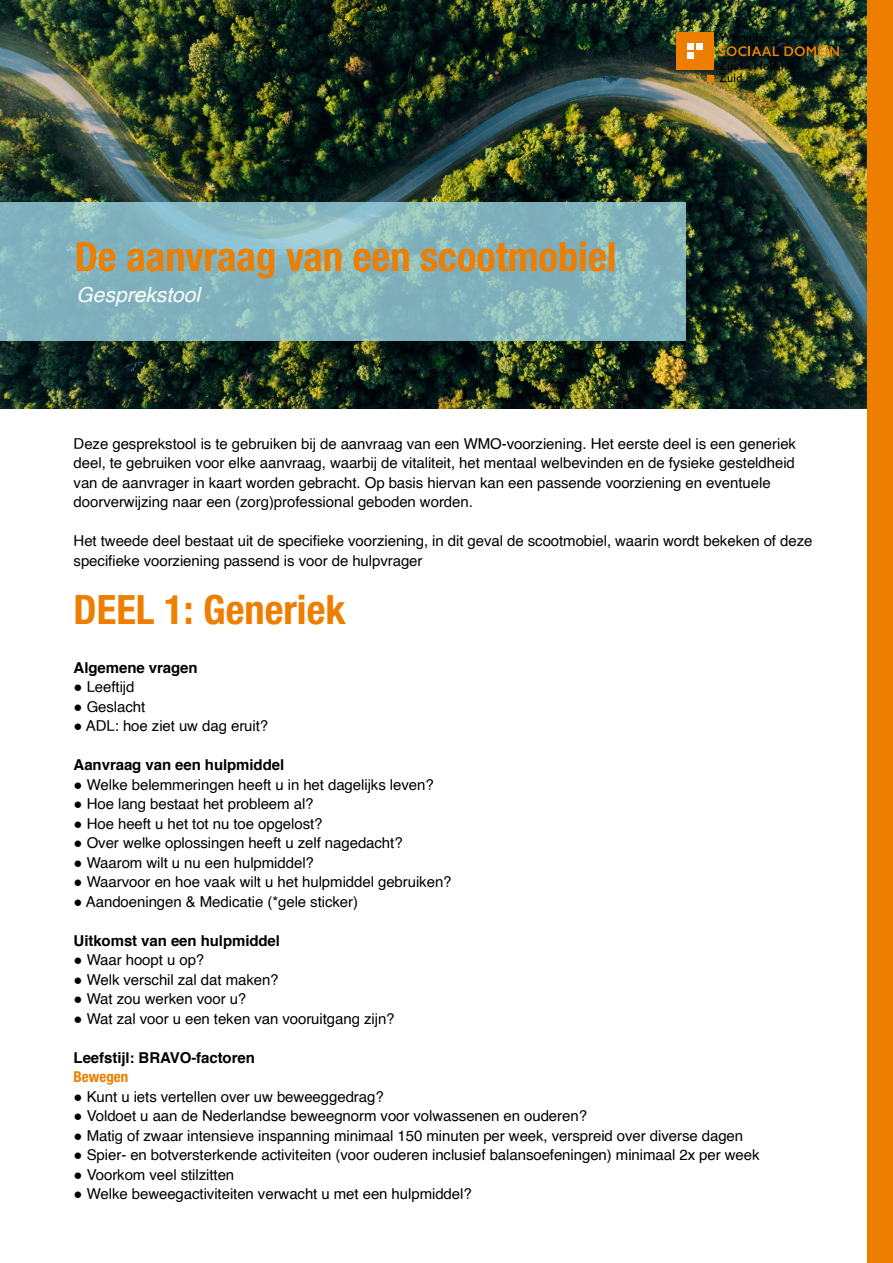
<style>
.page{position:relative;width:893px;height:1263px;background:#fff}
.page>*{position:absolute;margin:0;border:0;box-sizing:border-box;transform-origin:0 0}
.t1{font:700 condensed 40.5px "Helvetica Neue LT Std";color:#ed7e00}
.t2{font:italic 21px "Helvetica";color:#fff}
.t3{font:15px/19.5px "Helvetica";letter-spacing:-.005em;color:#000}
.t4{font:700 15px "Helvetica";letter-spacing:-.005em;color:#000}
.t5{font:700 condensed 15px "Helvetica Neue LT Std";color:#ed7e00}
</style>
<div class="page">
<img style="left:0;top:0;width:867px;height:408px">
<svg style="left:0;top:202px;width:686px;height:138px;background:#86b6be"></svg>
<div style="left:867px;top:0;width:26px;height:1263px;background:#ed7e00"></div>
<img style="left:719px;top:33px;width:120px;height:49px">
<div style="left:676px;top:32px;width:38px;height:38px;background:#ed7e00"></div>
<div style="left:696px;top:43px;width:7px;height:7px;background:#fff"></div>
<div style="left:687px;top:52px;width:7px;height:7px;background:#fff"></div>
<div style="left:687px;top:43px;width:7px;height:7px;background:#fff"></div>
<div style="left:707px;top:75px;width:7px;height:7px;background:#ed7e00"></div>
<h1 class="t1" style="left:75px;top:232px;width:543px">De aanvraag van een scootmobiel</h1>
<h2 class="t2" style="left:77px;top:278px;width:125px">Gesprekstool</h2>
<p class="t3" style="left:74px;top:434px;width:724px">Deze gesprekstool is te gebruiken bij de aanvraag van een WMO-voorziening. Het eerste deel is een generiek deel, te gebruiken voor elke aanvraag, waarbij de vitaliteit, het mentaal welbevinden en de fysieke gesteldheid van de aanvrager in kaart worden gebracht. Op basis hiervan kan een passende voorziening en eventuele doorverwijzing naar een (zorg)professional geboden worden.</p>
<p class="t3" style="left:74px;top:531px;width:740px">Het tweede deel bestaat uit de specifieke voorziening, in dit geval de scootmobiel, waarin wordt bekeken of deze specifieke voorziening passend is voor de hulpvrager</p>
<h1 class="t1" style="left:74px;top:585px;width:274px">DEEL 1: Generiek</h1>
<p class="t4" style="left:74px;top:655px;width:125px">Algemene vragen</p>
<p class="t3" style="left:74px;top:677px;width:62px">● Leeftijd</p>
<p class="t3" style="left:74px;top:697px;width:73px">● Geslacht</p>
<p class="t3" style="left:74px;top:716px;width:196px">● ADL: hoe ziet uw dag eruit?</p>
<p class="t4" style="left:74px;top:753px;width:212px">Aanvraag van een hulpmiddel</p>
<p class="t3" style="left:74px;top:775px;width:362px">● Welke belemmeringen heeft u in het dagelijks leven?</p>
<p class="t3" style="left:74px;top:794px;width:241px">● Hoe lang bestaat het probleem al?</p>
<p class="t3" style="left:74px;top:814px;width:250px">● Hoe heeft u het tot nu toe opgelost?</p>
<p class="t3" style="left:74px;top:833px;width:331px">● Over welke oplossingen heeft u zelf nagedacht?</p>
<p class="t3" style="left:74px;top:853px;width:242px">● Waarom wilt u nu een hulpmiddel?</p>
<p class="t3" style="left:74px;top:872px;width:379px">● Waarvoor en hoe vaak wilt u het hulpmiddel gebruiken?</p>
<p class="t3" style="left:74px;top:892px;width:286px">● Aandoeningen &amp; Medicatie (*gele sticker)</p>
<p class="t4" style="left:74px;top:928px;width:208px">Uitkomst van een hulpmiddel</p>
<p class="t3" style="left:74px;top:950px;width:132px">● Waar hoopt u op?</p>
<p class="t3" style="left:74px;top:970px;width:207px">● Welk verschil zal dat maken?</p>
<p class="t3" style="left:74px;top:989px;width:174px">● Wat zou werken voor u?</p>
<p class="t3" style="left:74px;top:1009px;width:322px">● Wat zal voor u een teken van vooruitgang zijn?</p>
<p class="t4" style="left:74px;top:1045px;width:183px">Leefstijl: BRAVO-factoren</p>
<p class="t5" style="left:74px;top:1068px;width:56px">Bewegen</p>
<p class="t3" style="left:74px;top:1087px;width:312px">● Kunt u iets vertellen over uw beweeggedrag?</p>
<p class="t3" style="left:74px;top:1106px;width:515px">● Voldoet u aan de Nederlandse beweegnorm voor volwassenen en ouderen?</p>
<p class="t3" style="left:74px;top:1126px;width:671px">● Matig of zwaar intensieve inspanning minimaal 150 minuten per week, verspreid over diverse dagen</p>
<p class="t3" style="left:74px;top:1145px;width:687px">● Spier- en botversterkende activiteiten (voor ouderen inclusief balansoefeningen) minimaal 2x per week</p>
<p class="t3" style="left:74px;top:1165px;width:162px">● Voorkom veel stilzitten</p>
<p class="t3" style="left:74px;top:1184px;width:400px">● Welke beweegactiviteiten verwacht u met een hulpmiddel?</p>
</div>
